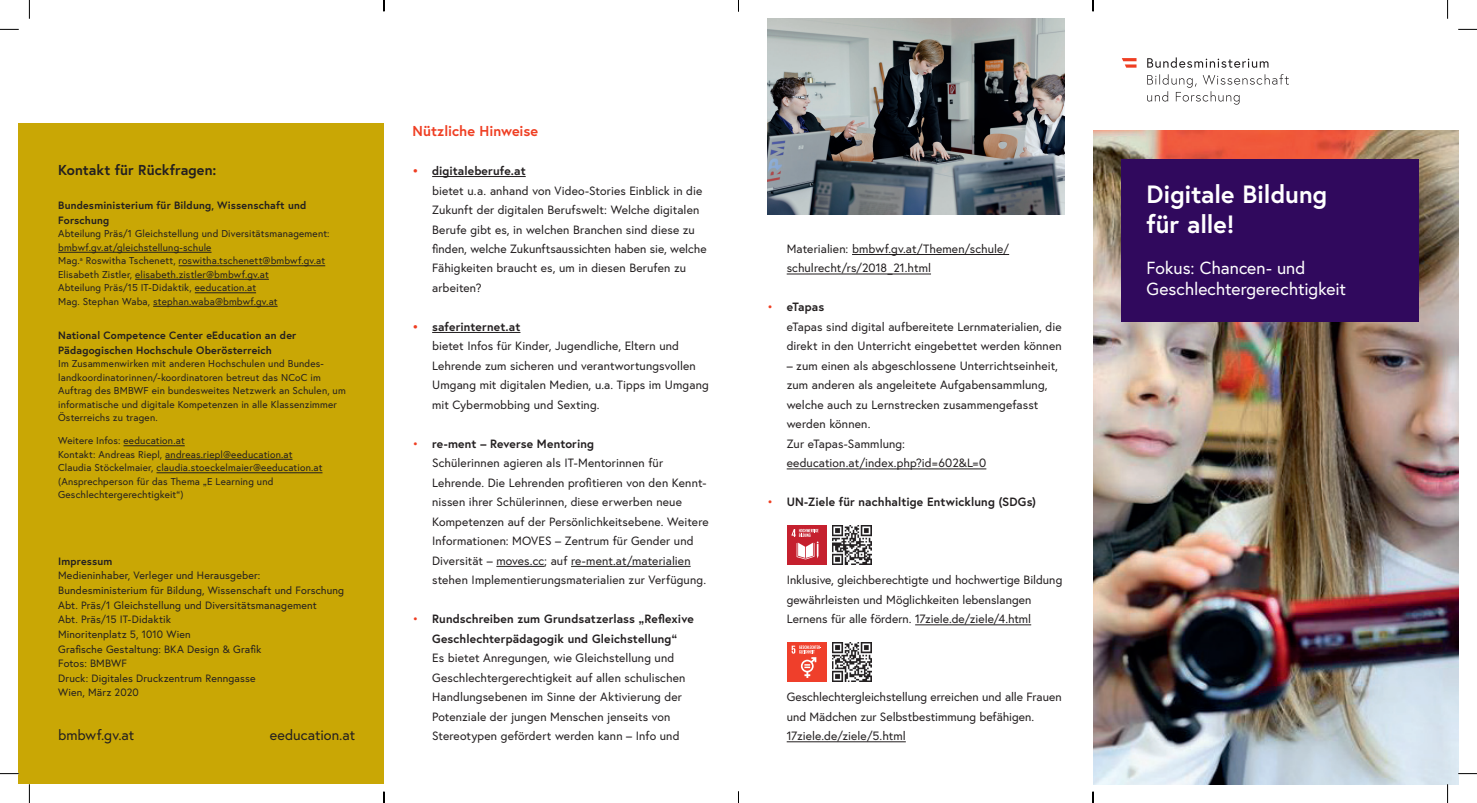
<style>
.page{position:relative;width:1477px;height:803px;background:#fff}
.page>*{position:absolute;margin:0;border:0;box-sizing:border-box;transform-origin:0 0}
.t1{font:700 25px/30px "Europa Austria";letter-spacing:-.005em;color:#fff}
.t2{font:17.5px/21px "Europa Austria";letter-spacing:-.005em;color:#fff}
.t3{font:14.38px "Europa Austria";letter-spacing:.005em;color:#231f20}
.t4{font:700 14.38px "Europa Austria";color:#231f20}
.t5{font:700 14.38px "Europa Austria";color:#ef3e22}
.t6{font:12px/19.5px "Europa Austria";letter-spacing:.005em;color:#231f20}
.t7{font:700 12px/19.5px "Europa Austria";letter-spacing:.01em;color:#231f20;text-align:center}
.t8{font:10.62px/14.6px "Europa Austria";letter-spacing:.015em;color:#231f20}
.t9{font:700 10.62px/14.6px "Europa Austria";letter-spacing:.015em;color:#231f20}
.t10{font:10px/13.5px "Europa Austria";letter-spacing:.015em;color:#231f20}
.s1{font-weight:700;color:#ef3e22}
.s2{font-weight:700}
.s3{color:#ef3e22}
.s4{font-weight:400;color:#ef3e22}
</style>
<div class="page">
<div style="left:19px;top:124px;width:365px;height:660px;background:#c9a705"></div>
<hr style="left:432px;top:176px;width:93px;height:1px;background:#231f20">
<hr style="left:432px;top:332px;width:88px;height:1px;background:#231f20">
<hr style="left:496px;top:566px;width:48px;height:1px;background:#231f20">
<hr style="left:571px;top:566px;width:119px;height:1px;background:#231f20">
<hr style="left:852px;top:254px;width:157px;height:1px;background:#231f20">
<hr style="left:786px;top:274px;width:144px;height:1px;background:#231f20">
<hr style="left:786px;top:469px;width:200px;height:1px;background:#231f20">
<hr style="left:915px;top:625px;width:116px;height:1px;background:#231f20">
<hr style="left:786px;top:741px;width:119px;height:1px;background:#231f20">
<img style="left:1093px;top:130px;width:364px;height:654px">
<svg style="left:1147px;top:74px;width:141px;height:31px"></svg>
<svg style="left:1147px;top:57px;width:121px;height:11px"></svg>
<svg style="left:1121px;top:58px;width:15px;height:10px"></svg>
<div style="left:1121px;top:159px;width:297px;height:162px;background:#30095d"></div>
<img style="left:767px;top:19px;width:297px;height:195px">
<hr style="left:58px;top:252px;width:153px;height:1px;background:#231f20">
<hr style="left:179px;top:266px;width:146px;height:1px;background:#231f20">
<hr style="left:135px;top:279px;width:134px;height:1px;background:#231f20">
<hr style="left:195px;top:293px;width:61px;height:1px;background:#231f20">
<hr style="left:153px;top:306px;width:124px;height:1px;background:#231f20">
<hr style="left:123px;top:445px;width:62px;height:1px;background:#231f20">
<hr style="left:165px;top:459px;width:127px;height:1px;background:#231f20">
<hr style="left:156px;top:472px;width:166px;height:1px;background:#231f20">
<img style="left:832px;top:643px;width:39px;height:39px">
<div style="left:787px;top:642px;width:39px;height:39px;background:#ef3f2b"></div>
<svg style="left:791px;top:645px;width:30px;height:33px"></svg>
<div style="left:787px;top:526px;width:39px;height:39px;background:#c5202e"></div>
<svg style="left:791px;top:529px;width:27px;height:30px"></svg>
<img style="left:832px;top:526px;width:39px;height:39px">
<svg style="left:0;top:29px;width:19px;height:1px"></svg>
<svg style="left:1458px;top:29px;width:18px;height:1px"></svg>
<svg style="left:0;top:773px;width:19px;height:1px"></svg>
<svg style="left:1457px;top:773px;width:19px;height:1px"></svg>
<svg style="left:29px;top:0;width:1px;height:19px"></svg>
<svg style="left:29px;top:784px;width:1px;height:19px"></svg>
<p class="t4" style="left:58px;top:160px;width:160px">Kontakt für Rückfragen:</p>
<p class="t9" style="left:58px;top:198px;width:250px">Bundesministerium für Bildung, Wissenschaft und<br>Forschung</p>
<p class="t10" style="left:58px;top:227px;width:273px">Abteilung Präs/1 Gleichstellung und Diversitätsmanagement: bmbwf.gv.at/gleichstellung-schule<br>Mag.<sup>a</sup> Roswitha Tschenett, roswitha.tschenett@bmbwf.gv.at Elisabeth Zistler, elisabeth.zistler@bmbwf.gv.at<br>Abteilung Präs/15 IT-Didaktik, eeducation.at<br>Mag. Stephan Waba, stephan.waba@bmbwf.gv.at</p>
<p class="t9" style="left:58px;top:327px;width:240px">National Competence Center eEducation an der<br>Pädagogischen Hochschule Oberösterreich</p>
<p class="t10" style="left:58px;top:357px;width:289px">Im Zusammenwirken mit anderen Hochschulen und Bundes&shy;landkoordinatorinnen/-koordinatoren betreut das NCoC im Auftrag des BMBWF ein bundesweites Netzwerk an Schulen, um informatische und digitale Kompetenzen in alle Klassenzimmer Österreichs zu tragen.</p>
<p class="t10" style="left:58px;top:434px;width:266px">Weitere Infos: eeducation.at<br>Kontakt: Andreas Riepl, andreas.riepl@eeducation.at Claudia Stöckelmaier, claudia.stoeckelmaier@eeducation.at (Ansprechperson für das Thema „E Learning und Geschlechtergerechtigkeit“)</p>
<p class="t9" style="left:58px;top:553px;width:56px">Impressum</p>
<p class="t8" style="left:58px;top:568px;width:287px">Medieninhaber, Verleger und Herausgeber:<br>Bundesministerium für Bildung, Wissenschaft und Forschung Abt. Präs/1 Gleichstellung und Diversitätsmanagement<br>Abt. Präs/15 IT-Didaktik<br>Minoritenplatz 5, 1010 Wien<br>Grafische Gestaltung: BKA Design &amp; Grafik<br>Fotos: BMBWF<br>Druck: Digitales Druckzentrum Renngasse<br>Wien, März 2020</p>
<p class="t3" style="left:58px;top:726px;width:78px">bmbwf.gv.at</p>
<p class="t3" style="left:270px;top:726px;width:87px">eeducation.at</p>
<p class="t5" style="left:412px;top:121px;width:127px">Nützliche Hinweise</p>
<p class="t6" style="left:432px;top:161px;width:276px;text-indent:-19px"><span class="s1">•</span> <span class="s2">digitaleberufe.at<br></span>bietet u.a. anhand von Video-Stories Einblick in die Zukunft der digitalen Berufswelt: Welche digitalen Berufe gibt es, in welchen Branchen sind diese zu finden, welche Zukunftsaussichten haben sie, welche Fähigkeiten braucht es, um in diesen Berufen zu arbeiten?</p>
<p class="t6" style="left:432px;top:317px;width:278px;text-indent:-19px"><span class="s1">•</span> <span class="s2">saferinternet.at<br></span>bietet Infos für Kinder, Jugendliche, Eltern und Lehrende zum sicheren und verantwortungsvollen Umgang mit digitalen Medien, u.a. Tipps im Umgang mit Cybermobbing und Sexting.</p>
<p class="t6" style="left:432px;top:434px;width:278px;text-indent:-19px"><span class="s3">•</span> <span class="s2">re-ment – Reverse Mentoring<br></span>Schülerinnen agieren als IT-Mentorinnen für Lehrende. Die Lehrenden profitieren von den Kennt&shy;nissen ihrer Schülerinnen, diese erwerben neue Kompetenzen auf der Persönlichkeitsebene. Weitere Informationen: MOVES – Zentrum für Gender und Diversität – moves.cc; auf re-ment.at/materialien stehen Implementierungsmaterialien zur Verfügung.</p>
<p class="t7" style="left:412px;top:609px;width:282px"><span class="s4">•</span> Rundschreiben zum Grundsatzerlass „Reflexive<br>Geschlechterpädagogik und Gleichstellung“</p>
<p class="t6" style="left:432px;top:648px;width:255px">Es bietet Anregungen, wie Gleichstellung und Geschlechtergerechtigkeit auf allen schulischen Handlungsebenen im Sinne der Aktivierung der Potenziale der jungen Menschen jenseits von Stereotypen gefördert werden kann – Info und</p>
<p class="t6" style="left:786px;top:239px;width:224px">Materialien: bmbwf.gv.at/Themen/schule/ schulrecht/rs/2018_21.html</p>
<p class="t6" style="left:786px;top:297px;width:276px;text-indent:-19px"><span class="s3">•</span> <span class="s2">eTapas<br></span>eTapas sind digital aufbereitete Lernmaterialien, die direkt in den Unterricht eingebettet werden können</p>
<p class="t6" style="left:786px;top:356px;width:273px">– zum einen als abgeschlossene Unterrichtseinheit, zum anderen als angeleitete Aufgabensammlung, welche auch zu Lernstrecken zusammengefasst werden können.<br>Zur eTapas-Sammlung: eeducation.at/index.php?id=602&amp;L=0</p>
<p class="t7" style="left:767px;top:492px;width:270px"><span class="s4">•</span> UN-Ziele für nachhaltige Entwicklung (SDGs)</p>
<p class="t6" style="left:786px;top:570px;width:277px">Inklusive, gleichberechtigte und hochwertige Bildung gewährleisten und Möglichkeiten lebenslangen<br>Lernens für alle fördern. 17ziele.de/ziele/4.html</p>
<p class="t6" style="left:786px;top:687px;width:276px">Geschlechtergleichstellung erreichen und alle Frauen und Mädchen zur Selbstbestimmung befähigen.<br>17ziele.de/ziele/5.html</p>
<h1 class="t1" style="left:1146px;top:179px;width:182px">Digitale Bildung für alle!</h1>
<h2 class="t2" style="left:1146px;top:257px;width:201px">Fokus: Chancen- und<br>Geschlechtergerechtigkeit</h2>
</div>
